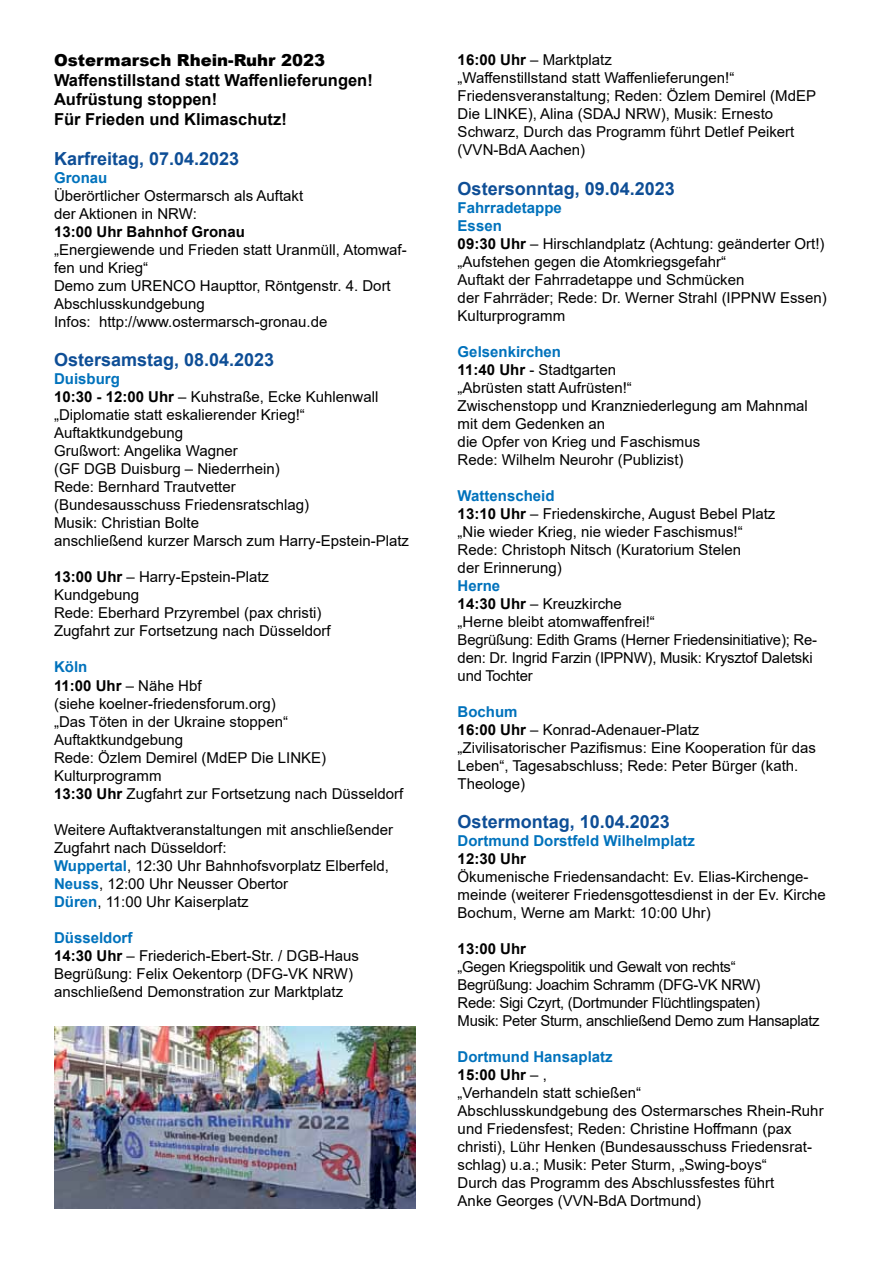
<style>
.page{position:relative;width:893px;height:1263px;background:#fff}
.page>*{position:absolute;margin:0;border:0;box-sizing:border-box;transform-origin:0 0}
.t1{font:700 18px "Arial";color:#0e4e96}
.t2{font:700 16.5px/19.8px "Arial";color:#000}
.t3{font:900 16.5px "Arial";color:#000}
.t4{font:15px/18px "Arial";color:#000}
.t5{font:15px/18px "Arial";letter-spacing:-.02em;color:#000}
.t6{font:700 15px "Arial";color:#000}
.t7{font:700 15px "Arial";color:#0072bc}
.s1{font-weight:700;color:#0072bc}
.s2{font-weight:700}
</style>
<div class="page">
<img style="left:54px;top:1027px;width:361px;height:182px">
<p class="t3" style="left:54px;top:48px;width:273px">Ostermarsch Rhein-Ruhr 2023</p>
<p class="t2" style="left:54px;top:70px;width:320px">Waffenstillstand statt Waffenlieferungen!<br>Aufrüstung stoppen!<br>Für Frieden und Klimaschutz!</p>
<p class="t1" style="left:54px;top:146px;width:187px">Karfreitag, 07.04.2023</p>
<p class="t7" style="left:54px;top:167px;width:55px">Gronau</p>
<p class="t4" style="left:54px;top:186px;width:251px">Überörtlicher Ostermarsch als Auftakt der Aktionen in NRW:</p>
<p class="t6" style="left:54px;top:221px;width:192px">13:00 Uhr Bahnhof Gronau</p>
<p class="t4" style="left:54px;top:240px;width:354px">„Energiewende und Frieden statt Uranmüll, Atomwaf&shy;fen und Krieg“<br>Demo zum URENCO Haupttor, Röntgenstr. 4. Dort Abschlusskundgebung<br>Infos: http://www.ostermarsch-gronau.de</p>
<p class="t1" style="left:54px;top:347px;width:222px">Ostersamstag, 08.04.2023</p>
<p class="t4" style="left:54px;top:370px;width:357px"><span class="s1">Duisburg<br></span><span class="s2">10:30 - 12:00 Uhr</span> – Kuhstraße, Ecke Kuhlenwall „Diplomatie statt eskalierender Krieg!“<br>Auftaktkundgebung<br>Grußwort: Angelika Wagner<br>(GF DGB Duisburg – Niederrhein)<br>Rede: Bernhard Trautvetter<br>(Bundesausschuss Friedensratschlag)<br>Musik: Christian Bolte<br>anschließend kurzer Marsch zum Harry-Epstein-Platz</p>
<p class="t4" style="left:54px;top:568px;width:278px"><span class="s2">13:00 Uhr</span> – Harry-Epstein-Platz<br>Kundgebung<br>Rede: Eberhard Przyrembel (pax christi)<br>Zugfahrt zur Fortsetzung nach Düsseldorf</p>
<p class="t4" style="left:54px;top:658px;width:351px"><span class="s1">Köln<br></span><span class="s2">11:00 Uhr</span> – Nähe Hbf<br>(siehe koelner-friedensforum.org)<br>„Das Töten in der Ukraine stoppen“<br>Auftaktkundgebung<br>Rede: Özlem Demirel (MdEP Die LINKE)<br>Kulturprogramm<br><span class="s2">13:30 Uhr</span> Zugfahrt zur Fortsetzung nach Düsseldorf</p>
<p class="t4" style="left:54px;top:820px;width:341px">Weitere Auftaktveranstaltungen mit anschließender Zugfahrt nach Düsseldorf:<br><span class="s1">Wuppertal</span>, 12:30 Uhr Bahnhofsvorplatz Elberfeld, <span class="s1">Neuss</span>, 12:00 Uhr Neusser Obertor<br><span class="s1">Düren</span>, 11:00 Uhr Kaiserplatz</p>
<p class="t4" style="left:54px;top:928px;width:307px"><span class="s1">Düsseldorf<br></span><span class="s2">14:30 Uhr</span> – Friederich-Ebert-Str. / DGB-Haus Begrüßung: Felix Oekentorp (DFG-VK NRW) anschließend Demonstration zur Marktplatz</p>
<p class="t4" style="left:458px;top:51px;width:360px"><span class="s2">16:00 Uhr</span> – Marktplatz<br>„Waffenstillstand statt Waffenlieferungen!“ Friedensveranstaltung; Reden: Özlem Demirel (MdEP Die LINKE), Alina (SDAJ NRW), Musik: Ernesto Schwarz, Durch das Programm führt Detlef Peikert (VVN-BdA Aachen)</p>
<p class="t1" style="left:458px;top:176px;width:219px">Ostersonntag, 09.04.2023</p>
<p class="t4" style="left:458px;top:198px;width:370px"><span class="s1">Fahrradetappe<br>Essen<br></span><span class="s2">09:30 Uhr</span> – Hirschlandplatz (Achtung: geänderter Ort!) „Aufstehen gegen die Atomkriegsgefahr“<br>Auftakt der Fahrradetappe und Schmücken<br>der Fahrräder; Rede: Dr. Werner Strahl (IPPNW Essen)<br>Kulturprogramm</p>
<p class="t4" style="left:458px;top:342px;width:352px"><span class="s1">Gelsenkirchen<br></span><span class="s2">11:40 Uhr</span> - Stadtgarten<br>„Abrüsten statt Aufrüsten!“<br>Zwischenstopp und Kranzniederlegung am Mahnmal mit dem Gedenken an<br>die Opfer von Krieg und Faschismus<br>Rede: Wilhelm Neurohr (Publizist)</p>
<p class="t4" style="left:458px;top:486px;width:319px"><span class="s1">Wattenscheid<br></span><span class="s2">13:10 Uhr</span> – Friedenskirche, August Bebel Platz „Nie wieder Krieg, nie wieder Faschismus!“ Rede: Christoph Nitsch (Kuratorium Stelen<br>der Erinnerung)</p>
<p class="t4" style="left:458px;top:576px;width:361px"><span class="s1">Herne<br></span><span class="s2">14:30 Uhr</span> – Kreuzkirche<br>„Herne bleibt atomwaffenfrei!“<br>Begrüßung: Edith Grams (Herner Friedensinitiative); Re&shy;den: Dr. Ingrid Farzin (IPPNW), Musik: Krysztof Daletski und Tochter</p>
<p class="t4" style="left:458px;top:702px;width:360px"><span class="s1">Bochum<br></span><span class="s2">16:00 Uhr</span> – Konrad-Adenauer-Platz<br>„Zivilisatorischer Pazifismus: Eine Kooperation für das<br>Leben“, Tagesabschluss; Rede: Peter Bürger (kath.<br>Theologe)</p>
<p class="t1" style="left:458px;top:809px;width:214px">Ostermontag, 10.04.2023</p>
<p class="t7" style="left:458px;top:830px;width:239px">Dortmund Dorstfeld Wilhelmplatz</p>
<p class="t6" style="left:458px;top:848px;width:70px">12:30 Uhr</p>
<p class="t4" style="left:458px;top:868px;width:370px">Ökumenische Friedensandacht: Ev. Elias-Kirchenge&shy;meinde (weiterer Friedensgottesdienst in der Ev. Kirche<br>Bochum, Werne am Markt: 10:00 Uhr)</p>
<p class="t6" style="left:458px;top:938px;width:70px">13:00 Uhr</p>
<p class="t5" style="left:458px;top:958px;width:363px">„Gegen Kriegspolitik und Gewalt von rechts“<br>Begrüßung: Joachim Schramm (DFG-VK NRW)<br>Rede: Sigi Czyrt, (Dortmunder Flüchtlingspaten)<br>Musik: Peter Sturm, anschließend Demo zum Hansaplatz</p>
<p class="t4" style="left:458px;top:1048px;width:367px"><span class="s1">Dortmund Hansaplatz<br></span><span class="s2">15:00 Uhr</span> – ,<br>„Verhandeln statt schießen“<br>Abschlusskundgebung des Ostermarsches Rhein-Ruhr und Friedensfest; Reden: Christine Hoffmann (pax christi), Lühr Henken (Bundesausschuss Friedensrat&shy;schlag) u.a.; Musik: Peter Sturm, „Swing-boys“<br>Durch das Programm des Abschlussfestes führt<br>Anke Georges (VVN-BdA Dortmund)</p>
</div>
